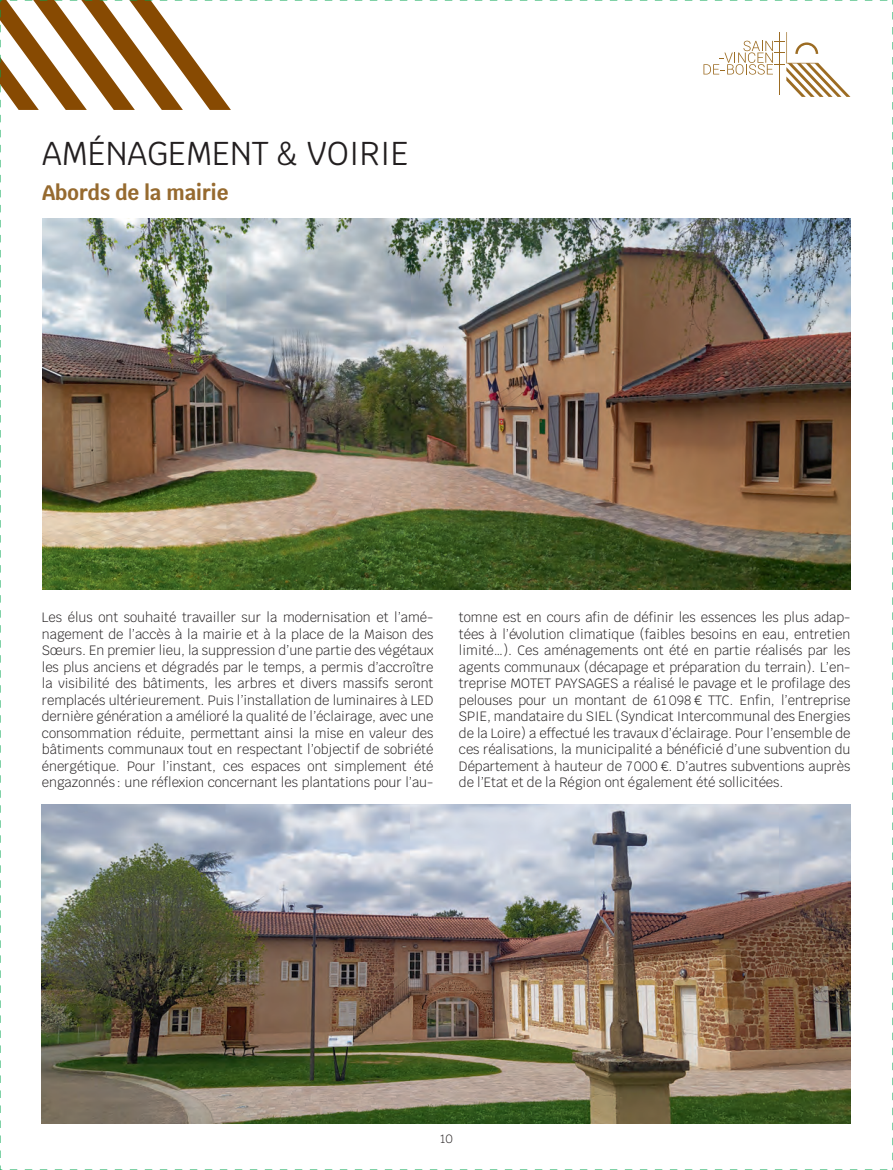
<style>
.page{position:relative;width:893px;height:1170px;background:#fff}
.page>*{position:absolute;margin:0;border:0;box-sizing:border-box;transform-origin:0 0}
.t1{font:33px "Krub";color:#231f20;scale:.96 1}
.t2{font:700 21px "Krub";color:#966a2f;scale:.96 1}
.t3{font:300 13.5px/16.5px "Krub";color:#231f20;text-align:justify;scale:.96 1}
.t4{font:300 12px "Krub";color:#231f20}
</style>
<div class="page">
<img style="left:0;top:0;width:893px;height:1170px">
<h1 class="t1" style="left:42px;top:125px;width:383px">AMÉNAGEMENT &amp; VOIRIE</h1>
<h2 class="t2" style="left:42px;top:180px;width:196px">Abords de la mairie</h2>
<p class="t3" style="left:42px;top:609px;width:409px">Les élus ont souhaité travailler sur la modernisation et l’amé&shy;nagement de l’accès à la mairie et à la place de la Maison des Sœurs. En premier lieu, la suppression d’une partie des végétaux les plus anciens et dégradés par le temps, a permis d’accroître la visibilité des bâtiments, les arbres et divers massifs seront remplacés ultérieurement. Puis l’installation de luminaires à LED dernière génération a amélioré la qualité de l’éclairage, avec une consommation réduite, permettant ainsi la mise en valeur des bâtiments communaux tout en respectant l’objectif de sobriété énergétique. Pour l’instant, ces espaces ont simplement été engazonnés : une réflexion concernant les plantations pour l’au-</p>
<p class="t3" style="left:459px;top:609px;width:409px">tomne est en cours afin de définir les essences les plus adap&shy;tées à l’évolution climatique (faibles besoins en eau, entretien limité…). Ces aménagements ont été en partie réalisés par les agents communaux (décapage et préparation du terrain). L’en&shy;treprise MOTET PAYSAGES a réalisé le pavage et le profilage des pelouses pour un montant de 61098 € TTC. Enfin, l’entreprise SPIE, mandataire du SIEL (Syndicat Intercommunal des Energies de la Loire) a effectué les travaux d’éclairage. Pour l’ensemble de ces réalisations, la municipalité a bénéficié d’une subvention du Département à hauteur de 7000 €. D’autres subventions auprès de l’Etat et de la Région ont également été sollicitées.</p>
<p class="t4" style="left:440px;top:1128px;width:14px">10</p>
</div>
